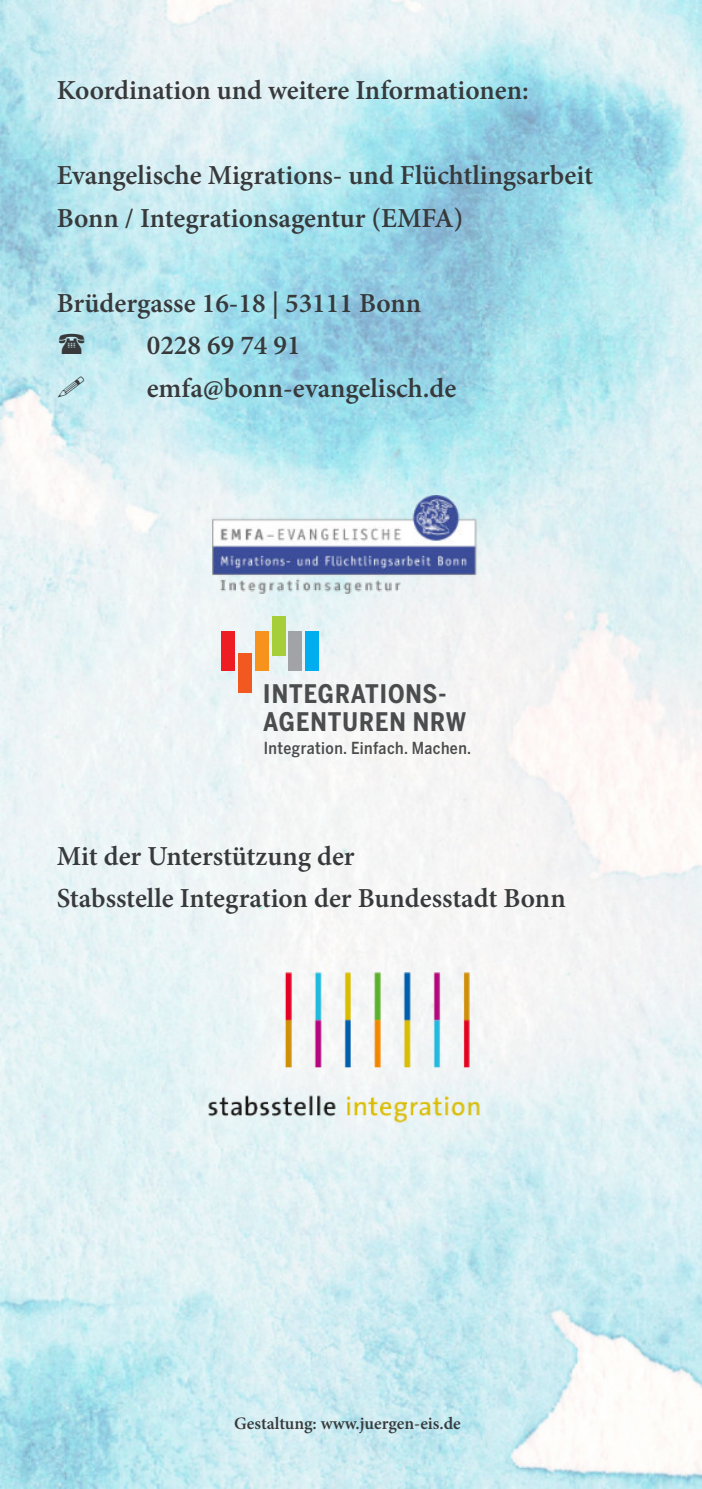
<style>
.page{position:relative;width:702px;height:1489px;background:#fff}
.page>*{position:absolute;margin:0;border:0;box-sizing:border-box;transform-origin:0 0}
.t1{font:600 27.5px/42.5px "Minion Pro";color:#37393b}
.t2{font:700 25.25px "Benton Sans Condensed";letter-spacing:.04em;color:#4b4c4d}
.t3{font:600 17.5px "Minion Pro";color:#37393b}
.t4{font:500 16.5px "Benton Sans Cond";letter-spacing:.025em;color:#4b4c4d}
</style>
<div class="page">
<img style="left:0;top:0;width:702px;height:1488px">
<img style="left:208px;top:972px;width:271px;height:150px">
<img style="left:212px;top:495px;width:273px;height:98px">
<div style="left:222px;top:631px;width:13px;height:39px;background:#ee1d23"></div>
<div style="left:289px;top:631px;width:13px;height:39px;background:#a1a3a6"></div>
<div style="left:255px;top:631px;width:13px;height:39px;background:#f7931d"></div>
<div style="left:238px;top:653px;width:14px;height:40px;background:#f15921"></div>
<div style="left:272px;top:616px;width:13px;height:40px;background:#a6ce39"></div>
<div style="left:305px;top:631px;width:14px;height:39px;background:#00aeef"></div>
<svg style="left:59px;top:334px;width:25px;height:20px"></svg>
<svg style="left:58px;top:376px;width:26px;height:21px"></svg>
<p class="t1" style="left:57px;top:72px;width:473px">Koordination und weitere Informationen:</p>
<p class="t1" style="left:57px;top:157px;width:537px">Evangelische Migrations- und Flüchtlingsarbeit<br>Bonn / Integrationsagentur (EMFA)</p>
<p class="t1" style="left:57px;top:284px;width:366px">Brüdergasse 16-18 | 53111 Bonn</p>
<p class="t1" style="left:147px;top:327px;width:155px">0228 69 74 91</p>
<p class="t1" style="left:147px;top:369px;width:311px">emfa@bonn-evangelisch.de</p>
<p class="t2" style="left:263px;top:677px;width:184px">INTEGRATIONS-</p>
<p class="t4" style="left:264px;top:738px;width:209px">Integration. Einfach. Machen.</p>
<p class="t2" style="left:263px;top:705px;width:204px">AGENTUREN NRW</p>
<p class="t1" style="left:57px;top:837px;width:510px">Mit der Unterstützung der<br>Stabsstelle Integration der Bundesstadt Bonn</p>
<p class="t3" style="left:234px;top:1415px;width:228px">Gestaltung: www.juergen-eis.de</p>
</div>
